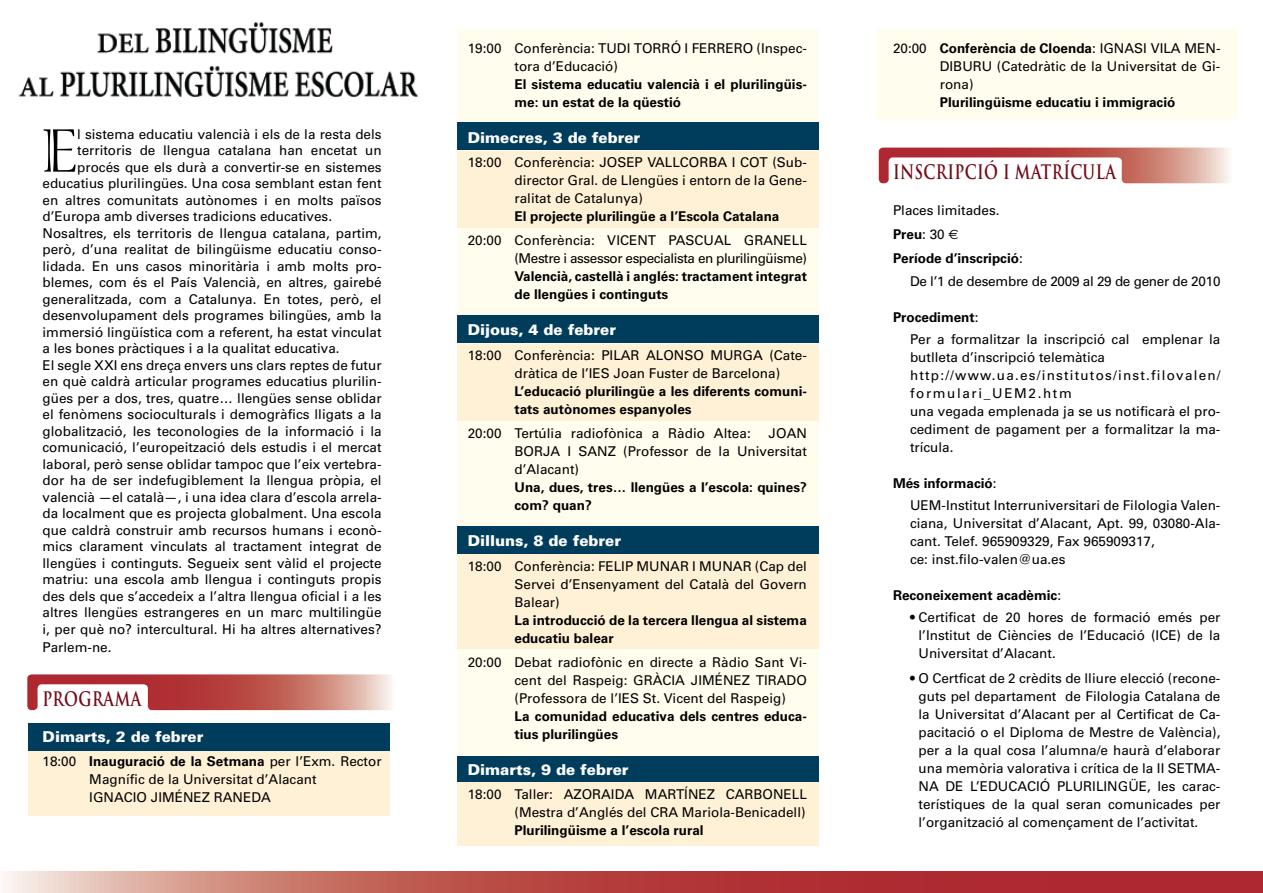
<style>
.page{position:relative;width:1263px;height:893px;background:#fff}
.page>*{position:absolute;margin:0;border:0;box-sizing:border-box;transform-origin:0 0}
.t1{font:61.65px "Viva Std";color:#000}
.t2{font:700 19.5px "Trajan Pro";letter-spacing:.02em;color:#720b18;scale:.77 1}
.t3{font:900 15px "Univers";color:#fff}
.t4{font:13.5px/18px "Univers";color:#000}
.t5{font:700 13.5px/18px "Univers";color:#000}
.t6{font:13.5px/18px "Univers";letter-spacing:-.03em;color:#000;text-align:right}
.t7{font:13.5px "Univers";letter-spacing:-.02em;color:#000}
.s1{font-weight:700}
.s2{font-weight:400}
.s3{font-family:"Euro Sans";font-weight:400}
</style>
<div class="page">
<div style="left:457px;top:30px;width:361px;height:816px;background:#fffded"></div>
<div style="left:876px;top:30px;width:361px;height:90px;background:#fffded"></div>
<div style="left:28px;top:749px;width:361px;height:67px;background:#fff1d6"></div>
<div style="left:28px;top:723px;width:361px;height:27px;background:#003d5c"></div>
<div style="left:457px;top:756px;width:361px;height:28px;background:#003d5c"></div>
<div style="left:457px;top:527px;width:361px;height:27px;background:#003d5c"></div>
<div style="left:457px;top:315px;width:361px;height:28px;background:#003d5c"></div>
<div style="left:457px;top:122px;width:361px;height:28px;background:#003d5c"></div>
<div style="left:457px;top:151px;width:361px;height:76px;background:#fff1d6"></div>
<div style="left:457px;top:344px;width:361px;height:77px;background:#fff1d6"></div>
<div style="left:457px;top:554px;width:361px;height:94px;background:#fff1d6"></div>
<div style="left:457px;top:782px;width:361px;height:64px;background:#fff1d6"></div>
<svg style="left:3px;top:872px;width:1260px;height:21px;background:#bd5654"></svg>
<svg style="left:27px;top:674px;width:365px;height:36px"></svg>
<svg style="left:879px;top:148px;width:351px;height:35px"></svg>
<img style="left:18px;top:21px;width:400px;height:76px">
<h1 class="t1" style="left:43px;top:119px;width:36px">E</h1>
<p class="t4" style="left:77px;top:125px;width:306px">l sistema educatiu valencià i els de la resta dels</p>
<p class="t4" style="left:77px;top:141px;width:306px">territoris de llengua catalana han encetat un</p>
<p class="t4" style="left:77px;top:158px;width:306px">procés que els durà a convertir-se en sistemes</p>
<p class="t4" style="left:43px;top:174px;width:341px">educatius plurilingües. Una cosa semblant estan fent</p>
<p class="t4" style="left:43px;top:191px;width:341px">en altres comunitats autònomes i en molts països</p>
<p class="t4" style="left:43px;top:207px;width:291px">d’Europa amb diverses tradicions educatives.</p>
<p class="t4" style="left:43px;top:224px;width:341px">Nosaltres, els territoris de llengua catalana, partim,</p>
<p class="t4" style="left:43px;top:240px;width:341px">però, d’una realitat de bilingüisme educatiu conso-</p>
<p class="t4" style="left:43px;top:257px;width:341px">lidada. En uns casos minoritària i amb molts pro-</p>
<p class="t4" style="left:43px;top:273px;width:341px">blemes, com és el País Valencià, en altres, gairebé</p>
<p class="t4" style="left:43px;top:290px;width:341px">generalitzada, com a Catalunya. En totes, però, el</p>
<p class="t4" style="left:43px;top:306px;width:341px">desenvolupament dels programes bilingües, amb la</p>
<p class="t4" style="left:43px;top:323px;width:341px">immersió lingüística com a referent, ha estat vinculat</p>
<p class="t4" style="left:43px;top:339px;width:299px">a les bones pràctiques i a la qualitat educativa.</p>
<p class="t4" style="left:43px;top:356px;width:341px">El segle XXI ens dreça envers uns clars reptes de futur</p>
<p class="t4" style="left:43px;top:372px;width:341px">en què caldrà articular programes educatius plurilin-</p>
<p class="t4" style="left:43px;top:389px;width:341px">gües per a dos, tres, quatre… llengües sense oblidar</p>
<p class="t4" style="left:43px;top:405px;width:341px">el fenòmens socioculturals i demogràfics lligats a la</p>
<p class="t4" style="left:43px;top:422px;width:341px">globalització, les teconologies de la informació i la</p>
<p class="t4" style="left:43px;top:438px;width:341px">comunicació, l’europeització dels estudis i el mercat</p>
<p class="t4" style="left:43px;top:455px;width:341px">laboral, però sense oblidar tampoc que l’eix vertebra-</p>
<p class="t4" style="left:43px;top:471px;width:341px">dor ha de ser indefugiblement la llengua pròpia, el</p>
<p class="t4" style="left:43px;top:488px;width:341px">valencià —el català—, i una idea clara d’escola arrela-</p>
<p class="t4" style="left:43px;top:504px;width:341px">da localment que es projecta globalment. Una escola</p>
<p class="t4" style="left:43px;top:521px;width:341px">que caldrà construir amb recursos humans i econò-</p>
<p class="t4" style="left:43px;top:537px;width:341px">mics clarament vinculats al tractament integrat de</p>
<p class="t4" style="left:43px;top:554px;width:341px">llengües i continguts. Segueix sent vàlid el projecte</p>
<p class="t4" style="left:43px;top:570px;width:341px">matriu: una escola amb llengua i continguts propis</p>
<p class="t4" style="left:43px;top:587px;width:341px">des dels que s’accedeix a l’altra llengua oficial i a les</p>
<p class="t4" style="left:43px;top:603px;width:341px">altres llengües estrangeres en un marc multilingüe</p>
<p class="t4" style="left:43px;top:620px;width:341px">i, per què no? intercultural. Hi ha altres alternatives?</p>
<p class="t4" style="left:43px;top:638px;width:71px">Parlem-ne.</p>
<h2 class="t2" style="left:43px;top:686px;width:130px">PROGRAMA</h2>
<p class="t3" style="left:43px;top:727px;width:162px">Dimarts, 2 de febrer</p>
<p class="t4" style="left:89px;top:752px;width:294px;text-indent:-47px">18:00 <span class="s1">Inauguració de la Setmana</span> per l’Exm. Rector<br>Magnífic de la Universitat d’Alacant<br>IGNACIO JIMÉNEZ RANEDA</p>
<p class="t4" style="left:514px;top:39px;width:294px;text-indent:-47px">19:00 Conferència: TUDI TORRÓ I FERRERO (Inspec&shy;tora d’Educació)</p>
<p class="t5" style="left:514px;top:75px;width:294px">El sistema educatiu valencià i el plurilingüis&shy;me: un estat de la qüestió</p>
<p class="t3" style="left:468px;top:128px;width:174px">Dimecres, 3 de febrer</p>
<p class="t4" style="left:514px;top:153px;width:294px;text-align:justify;text-indent:-47px">18:00 Conferència: JOSEP VALLCORBA I COT (Sub&shy;director Gral. de Llengües i entorn de la Gene&shy;ralitat de Catalunya)</p>
<p class="t5" style="left:514px;top:207px;width:266px">El projecte plurilingüe a l’Escola Catalana</p>
<p class="t6" style="left:468px;top:232px;width:341px">20:00 Conferència: VICENT PASCUAL GRANELL (Mestre i assessor especialista en plurilingüisme)</p>
<p class="t5" style="left:514px;top:268px;width:294px">Valencià, castellà i anglés: tractament integrat de llengües i continguts</p>
<p class="t3" style="left:468px;top:321px;width:150px">Dijous, 4 de febrer</p>
<p class="t4" style="left:514px;top:346px;width:294px;text-indent:-47px">18:00 Conferència: PILAR ALONSO MURGA (Cate&shy;dràtica de l’IES Joan Fuster de Barcelona)</p>
<p class="t5" style="left:514px;top:382px;width:294px">L’educació plurilingüe a les diferents comuni&shy;tats autònomes espanyoles</p>
<p class="t4" style="left:468px;top:424px;width:284px">20:00 Tertúlia radiofònica a Ràdio Altea:</p>
<p class="t4" style="left:514px;top:424px;width:294px;text-align:justify;text-indent:254px">JOAN BORJA I SANZ (Professor de la Universitat d’Alacant)</p>
<p class="t5" style="left:514px;top:478px;width:294px">Una, dues, tres… llengües a l’escola: quines? com? quan?</p>
<p class="t3" style="left:468px;top:532px;width:155px">Dilluns, 8 de febrer</p>
<p class="t4" style="left:514px;top:557px;width:294px;text-align:justify;text-indent:-47px">18:00 Conferència: FELIP MUNAR I MUNAR (Cap del Servei d’Ensenyament del Català del Govern Balear)</p>
<p class="t5" style="left:514px;top:611px;width:294px">La introducció de la tercera llengua al sistema educatiu balear</p>
<p class="t4" style="left:514px;top:653px;width:294px;text-align:justify;text-indent:-47px">20:00 Debat radiofònic en directe a Ràdio Sant Vi&shy;cent del Raspeig: GRÀCIA JIMÉNEZ TIRADO (Professora de l’IES St. Vicent del Raspeig)</p>
<p class="t5" style="left:514px;top:707px;width:294px">La comunidad educativa dels centres educa&shy;tius plurilingües</p>
<p class="t3" style="left:468px;top:760px;width:162px">Dimarts, 9 de febrer</p>
<p class="t4" style="left:468px;top:786px;width:341px;text-align:right">18:00 Taller: AZORAIDA MARTÍNEZ CARBONELL (Mestra d’Anglés del CRA Mariola-Benicadell)</p>
<p class="t5" style="left:514px;top:822px;width:191px">Plurilingüisme a l’escola rural</p>
<p class="t4" style="left:940px;top:39px;width:282px;text-align:justify;text-indent:-47px">20:00 <span class="s1">Conferència de Cloenda</span>: IGNASI VILA MEN-DIBURU (Catedràtic de la Universitat de Gi&shy;rona)</p>
<p class="t5" style="left:940px;top:93px;width:237px">Plurilingüisme educatiu i immigració</p>
<h2 class="t2" style="left:893px;top:159px;width:291px">INSCRIPCIÓ I MATRÍCULA</h2>
<p class="t5" style="left:893px;top:198px;width:131px;line-height:24.5px"><span class="s2">Places limitades.<br></span>Preu<span class="s2">: 30</span> <span class="s3">€<br></span>Període d’inscripció<span class="s2">:</span></p>
<p class="t7" style="left:910px;top:273px;width:312px">De l’1 de desembre de 2009 al 29 de gener de 2010</p>
<p class="t4" style="left:910px;top:306px;width:312px;line-height:22.2px;text-indent:-17px"><span class="s1">Procediment</span>:<br>Per a formalitzar la inscripció cal emplenar la</p>
<p class="t4" style="left:910px;top:348px;width:312px">butlleta d’inscripció telemàtica http://www.ua.es/institutos/inst.filovalen/ formulari_UEM2.htm<br>una vegada emplenada ja se us notificarà el pro&shy;cediment de pagament per a formalitzar la ma&shy;trícula.</p>
<p class="t4" style="left:910px;top:472px;width:312px;line-height:22.2px;text-indent:-17px"><span class="s1">Més informació</span>:<br>UEM-Institut Interruniversitari de Filologia Valen-</p>
<p class="t4" style="left:910px;top:514px;width:312px">ciana, Universitat d’Alacant, Apt. 99, 03080-Ala&shy;cant. Telef. 965909329, Fax 965909317,<br>ce: inst.filo-valen@ua.es</p>
<p class="t5" style="left:893px;top:586px;width:170px">Reconeixement acadèmic<span class="s2">:</span></p>
<p class="t4" style="left:918px;top:609px;width:303px;text-align:justify;text-indent:-8px">• Certificat de 20 hores de formació emés per l’Institut de Ciències de l’Educació (ICE) de la Universitat d’Alacant.</p>
<p class="t4" style="left:918px;top:669px;width:303px;text-align:justify;text-indent:-9px">• O Certficat de 2 crèdits de lliure elecció (recone&shy;guts pel departament de Filologia Catalana de la Universitat d’Alacant per al Certificat de Ca&shy;pacitació o el Diploma de Mestre de València), per a la qual cosa l’alumna/e haurà d’elaborar una memòria valorativa i crítica de la II SETMA-NA DE L’EDUCACIÓ PLURILINGÜE, les carac&shy;terístiques de la qual seran comunicades per l’organització al començament de l’activitat.</p>
</div>
